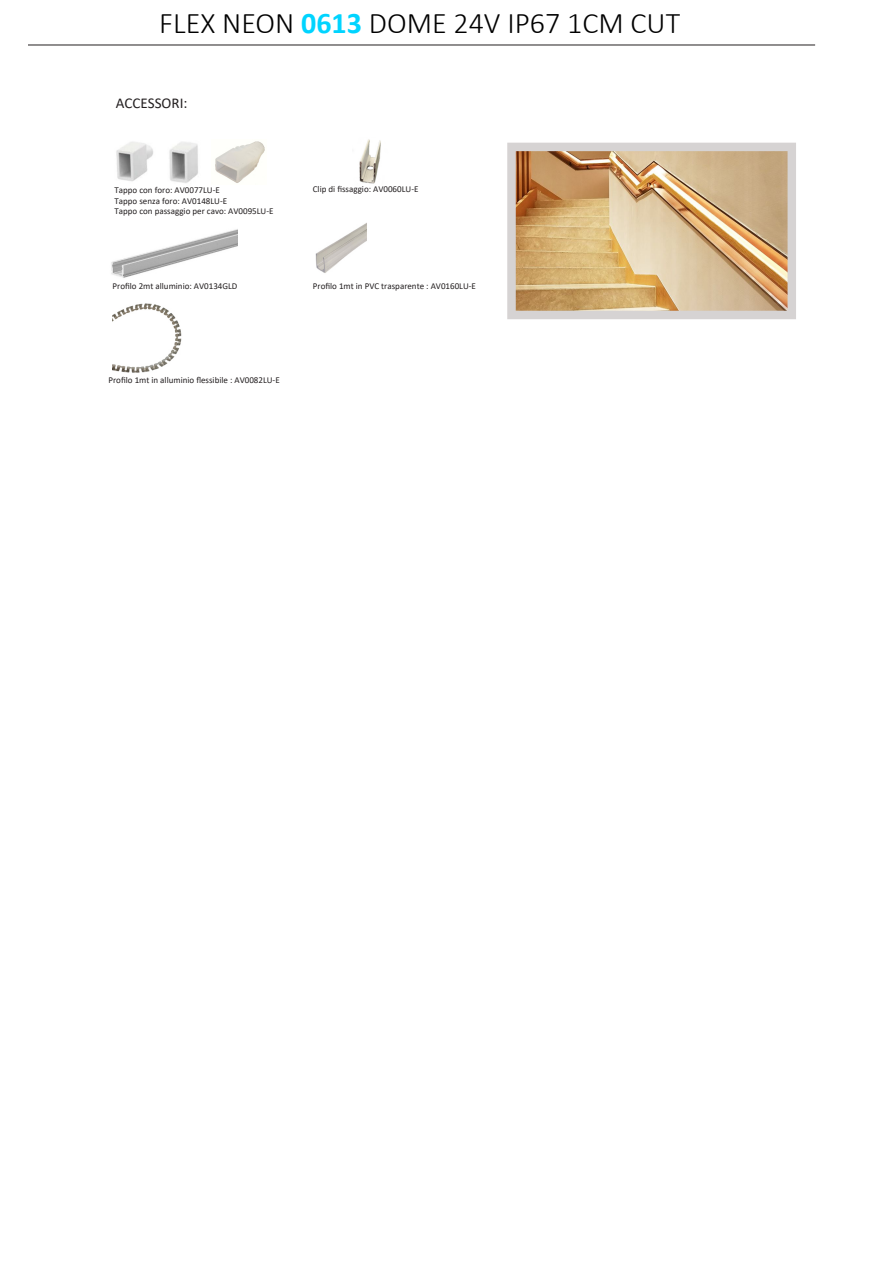
<style>
.page{position:relative;width:896px;height:1263px;background:#fff}
.page>*{position:absolute;margin:0;border:0;box-sizing:border-box;transform-origin:0 0}
.t1{font:300 30px "Calibri";color:#000}
.t2{font:15px "Calibri";color:#231f20}
.t3{font:9px/10.5px "Calibri";color:#231f20}
.s1{font-weight:700;color:#00d4ff}
</style>
<div class="page">
<img style="left:315px;top:222px;width:52px;height:51px">
<img style="left:116px;top:142px;width:37px;height:39px">
<img style="left:169px;top:142px;width:29px;height:41px">
<img style="left:215px;top:141px;width:50px;height:42px">
<img style="left:113px;top:303px;width:69px;height:70px">
<img style="left:111px;top:229px;width:126px;height:49px">
<img style="left:507px;top:143px;width:289px;height:176px">
<img style="left:359px;top:139px;width:22px;height:45px">
<hr style="left:28px;top:45px;width:786px;height:1px;background:#231f20">
<h1 class="t1" style="left:159px;top:11px;width:522px">FLEX NEON <span class="s1">0613</span> DOME 24V IP67 1CM CUT</h1>
<h2 class="t2" style="left:116px;top:96px;width:73px">ACCESSORI:</h2>
<p class="t3" style="left:114px;top:186px;width:160px">Tappo con foro: AV0077LU-E<br>Tappo senza foro: AV0148LU-E<br>Tappo con passaggio per cavo: AV0095LU-E</p>
<p class="t3" style="left:313px;top:184px;width:107px">Clip di fissaggio: AV0060LU-E</p>
<p class="t3" style="left:112px;top:282px;width:126px">Profilo 2mt alluminio: AV0134GLD</p>
<p class="t3" style="left:313px;top:281px;width:164px">Profilo 1mt in PVC trasparente : AV0160LU-E</p>
<p class="t3" style="left:108px;top:376px;width:173px">Profilo 1mt in alluminio flessibile : AV0082LU-E</p>
</div>
